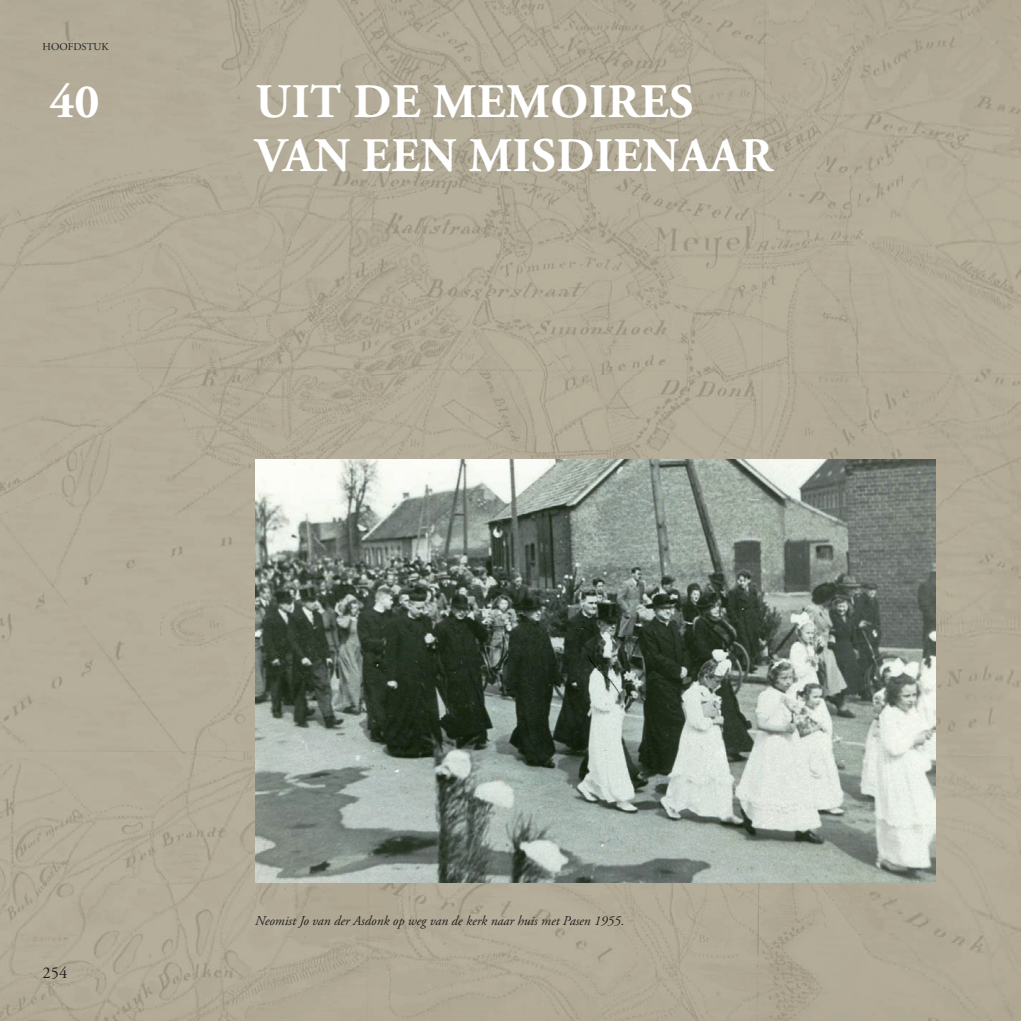
<style>
.page{position:relative;width:1021px;height:1021px;background:#fff}
.page>*{position:absolute;margin:0;border:0;box-sizing:border-box;transform-origin:0 0}
.t1{font:700 48px/54px "Adobe Garamond Pro";letter-spacing:.015em;color:#fff}
.t2{font:16.5px "Adobe Garamond Pro";color:#231f20}
.t3{font:italic 13.5px "Adobe Garamond Pro";color:#231f20}
.t4{font:10.5px "Adobe Garamond Pro";color:#231f20}
</style>
<div class="page">
<img style="left:0;top:0;width:1020px;height:1020px">
<img style="left:255px;top:459px;width:680px;height:423px">
<p class="t4" style="left:43px;top:41px;width:67px">HOOFDSTUK</p>
<h1 class="t1" style="left:49px;top:75px;width:51px">40</h1>
<h1 class="t1" style="left:255px;top:75px;width:518px">UIT DE MEMOIRES<br>VAN EEN MISDIENAAR</h1>
<p class="t2" style="left:43px;top:963px;width:26px">254</p>
<p class="t3" style="left:255px;top:912px;width:370px">Neomist Jo van der Asdonk op weg van de kerk naar huis met Pasen 1955.</p>
</div>
